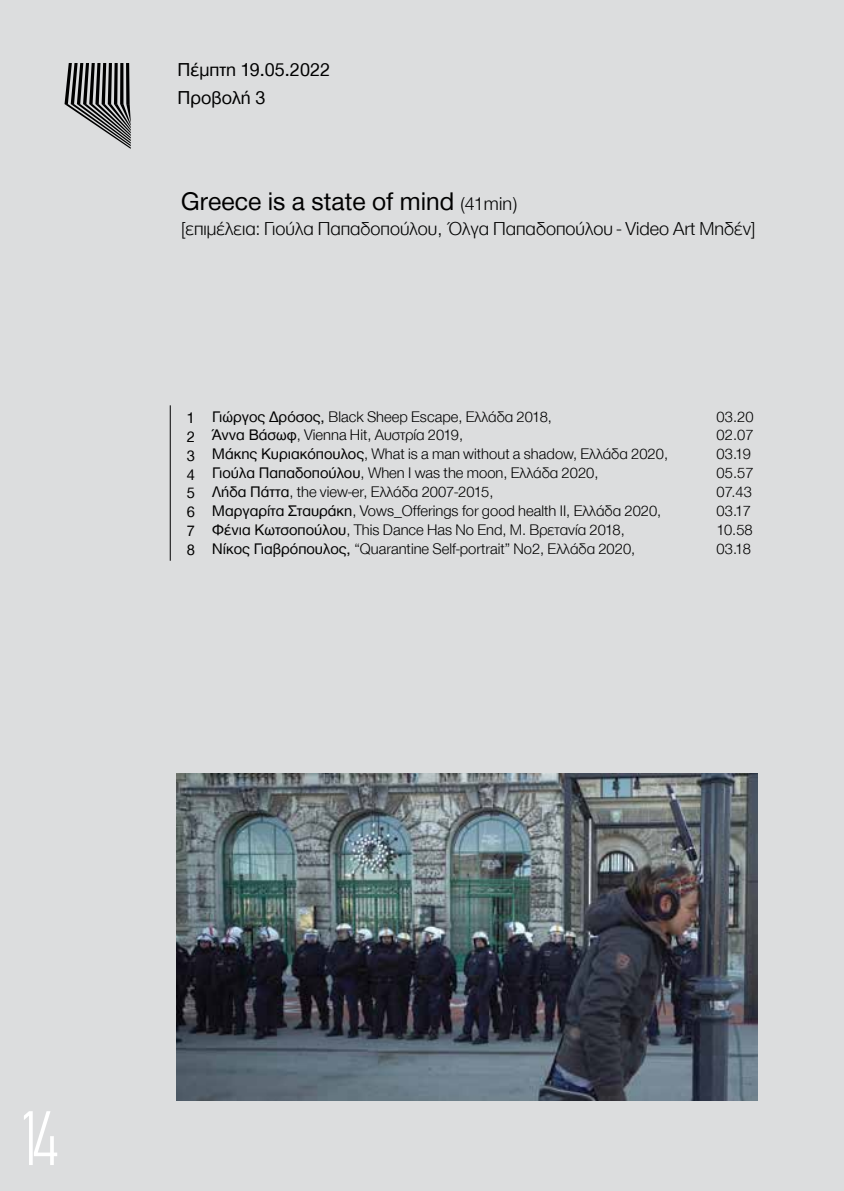
<style>
.page{position:relative;width:844px;height:1191px;background:#fff}
.page>*{position:absolute;margin:0;border:0;box-sizing:border-box;transform-origin:0 0}
.t1{font:300 condensed 75.6px "CF Din";color:#fff}
.t2{font:26.25px "CF Helvetica";color:#000}
.t3{font:300 19.25px "CF Helvetica";color:#000}
.t4{font:19.25px "CF Helvetica";color:#000}
.t5{font:300 15.75px "CF Helvetica";color:#000}
.t6{font:15.75px/18.9px "CF Helvetica";color:#000;text-align:justify}
.s1{font-weight:300;font-size:19.25px}
.s2{font-weight:400}
</style>
<div class="page">
<div style="left:0;top:0;width:843px;height:1191px;background:#dcddde"></div>
<svg style="left:64px;top:63px;width:67px;height:86px"></svg>
<svg style="left:126px;top:63px;width:4px;height:41px"></svg>
<img style="left:176px;top:773px;width:581px;height:327px">
<hr style="left:170px;top:405px;width:1px;height:156px;background:#000">
<p class="t4" style="left:177px;top:59px;width:154px">Πέμπτη 19.05.2022</p>
<p class="t4" style="left:177px;top:87px;width:89px">Προβολή 3</p>
<h2 class="t2" style="left:181px;top:187px;width:336px">Greece is a state of mind <span class="s1">(41min)</span></h2>
<p class="t3" style="left:181px;top:218px;width:575px">[επιμέλεια: Γιούλα Παπαδοπούλου, Όλγα Παπαδοπούλου - Video Art Μηδέν]</p>
<p class="t6" style="left:187px;top:408px;width:10px">1<br>2<br>3<br>4<br>5<br>6<br>7<br>8</p>
<p class="t5" style="left:212px;top:408px;width:341px"><span class="s2">Γιώργος Δρόσος,</span> Black Sheep Escape, Ελλάδα 2018,</p>
<p class="t5" style="left:716px;top:408px;width:38px">03.20</p>
<p class="t5" style="left:212px;top:427px;width:252px"><span class="s2">Άννα Βάσωφ</span>, Vienna Hit, Αυστρία 2019,</p>
<p class="t5" style="left:716px;top:427px;width:38px">02.07</p>
<p class="t5" style="left:212px;top:446px;width:457px"><span class="s2">Μάκης Κυριακόπουλος</span>, What is a man without a shadow, Ελλάδα 2020,</p>
<p class="t5" style="left:716px;top:446px;width:36px">03.19</p>
<p class="t5" style="left:212px;top:464px;width:387px"><span class="s2">Γιούλα Παπαδοπούλου</span>, When I was the moon, Ελλάδα 2020,</p>
<p class="t5" style="left:716px;top:464px;width:38px">05.57</p>
<p class="t5" style="left:212px;top:483px;width:283px"><span class="s2">Λήδα Πάττα</span>, the view-er, Ελλάδα 2007-2015,</p>
<p class="t5" style="left:716px;top:483px;width:37px">07.43</p>
<p class="t5" style="left:212px;top:502px;width:450px"><span class="s2">Μαργαρίτα Σταυράκη</span>, Vows_Offerings for good health II, Ελλάδα 2020,</p>
<p class="t5" style="left:716px;top:502px;width:36px">03.17</p>
<p class="t5" style="left:212px;top:521px;width:414px"><span class="s2">Φένια Κωτσοπούλου</span>, This Dance Has No End, Μ. Βρετανία 2018,</p>
<p class="t5" style="left:716px;top:521px;width:38px">10.58</p>
<p class="t5" style="left:212px;top:540px;width:424px"><span class="s2">Νίκος Γιαβρόπουλος,</span> “Quarantine Self-portrait” No2, Ελλάδα 2020,</p>
<p class="t5" style="left:716px;top:540px;width:36px">03.18</p>
<h1 class="t1" style="left:21px;top:1097px;width:40px">14</h1>
</div>
